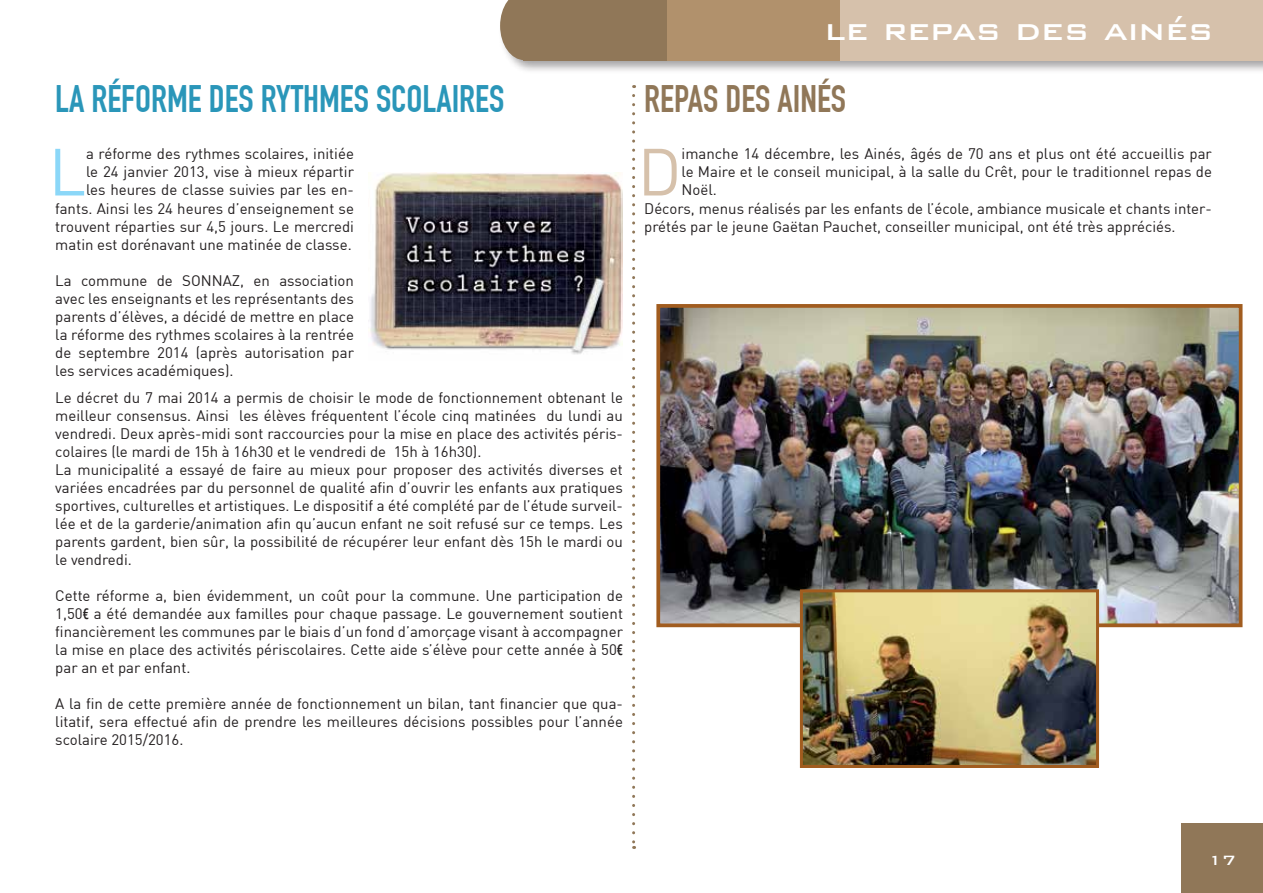
<style>
.page{position:relative;width:1263px;height:893px;background:#fff}
.page>*{position:absolute;margin:0;border:0;box-sizing:border-box;transform-origin:0 0}
.t1{font:65.55px "DIN";color:#8bd7f8}
.t2{font:65.55px "DIN";color:#d6c1ab}
.t3{font:37.5px "DIN Engschrift Std";color:#2a96b9}
.t4{font:500 37.5px "Bank Gothic BT";color:#fff}
.t5{font:37.5px "DIN Engschrift Std";color:#907758}
.t6{font:500 18px "Bank Gothic BT";color:#fff}
.t7{font:15px/18px "DIN";color:#231f20;text-align:justify}
.s1{font-family:"DIN Neuzeit Grotesk Std";font-weight:700;font-stretch:condensed}
</style>
<div class="page">
<div style="left:1181px;top:824px;width:82px;height:69px;background:#907758"></div>
<svg style="left:632px;top:95px;width:3px;height:754px"></svg>
<img style="left:370px;top:173px;width:253px;height:182px">
<div style="left:498px;top:0;width:765px;height:74px;background:#231f20;opacity:.41"></div>
<div style="left:524px;top:0;width:739px;height:60px;background:#907758"></div>
<div style="left:668px;top:0;width:595px;height:60px;background:#b1916c"></div>
<div style="left:840px;top:0;width:423px;height:60px;background:#d6c1ab"></div>
<svg style="left:500px;top:0;width:24px;height:60px"></svg>
<img style="left:661px;top:309px;width:576px;height:313px">
<div style="left:656px;top:304px;width:586px;height:323px;border:4px solid #a15c1f"></div>
<img style="left:804px;top:593px;width:291px;height:171px">
<div style="left:800px;top:589px;width:299px;height:179px;border:3px solid #a15c1f"></div>
<h2 class="t3" style="left:55px;top:77px;width:451px">LA RÉFORME DES RYTHMES SCOLAIRES</h2>
<p class="t7" style="left:55px;top:145px;width:300px;text-align:right">a réforme des rythmes scolaires, initiée<br>le 24 janvier 2013, vise à mieux répartir<br>les heures de classe suivies par les en&shy;fants. Ainsi les 24 heures d’enseignement se trouvent réparties sur 4,5 jours. Le mercredi matin est dorénavant une matinée de classe.</p>
<p class="t7" style="left:55px;top:271px;width:300px">La commune de SONNAZ, en association avec les enseignants et les représentants des parents d’élèves, a décidé de mettre en place la réforme des rythmes scolaires à la rentrée de septembre 2014 (après autorisation par les services académiques).</p>
<h1 class="t1" style="left:49px;top:131px;width:39px">L</h1>
<p class="t7" style="left:55px;top:388px;width:569px;text-align:left">Le décret du 7 mai 2014 a permis de choisir le mode de fonctionnement obtenant le meilleur consensus. Ainsi les élèves fréquentent l’école cinq matinées du lundi au vendredi. Deux après-midi sont raccourcies pour la mise en place des activités péris&shy;colaires (le mardi de 15h à 16h30 et le vendredi de 15h à 16h30).<br>La municipalité a essayé de faire au mieux pour proposer des activités diverses et variées encadrées par du personnel de qualité afin d’ouvrir les enfants aux pratiques sportives, culturelles et artistiques. Le dispositif a été complété par de l’étude surveil&shy;lée et de la garderie/animation afin qu’aucun enfant ne soit refusé sur ce temps. Les parents gardent, bien sûr, la possibilité de récupérer leur enfant dès 15h le mardi ou le vendredi.</p>
<p class="t7" style="left:55px;top:586px;width:569px">Cette réforme a, bien évidemment, un coût pour la commune. Une participation de 1,50<span class="s1">€</span> a été demandée aux familles pour chaque passage. Le gouvernement soutient financièrement les communes par le biais d’un fond d’amorçage visant à accompagner la mise en place des activités périscolaires. Cette aide s’élève pour cette année à 50<span class="s1">€ </span>par an et par enfant.</p>
<p class="t7" style="left:55px;top:694px;width:569px">A la fin de cette première année de fonctionnement un bilan, tant financier que qua&shy;litatif, sera effectué afin de prendre les meilleures décisions possibles pour l’année scolaire 2015/2016.</p>
<h2 class="t4" style="left:825px;top:9px;width:389px">le repas des ainés</h2>
<h2 class="t5" style="left:644px;top:77px;width:31px">REPAS</h2>
<h2 class="t5" style="left:725px;top:77px;width:120px">DES AINÉS</h2>
<h1 class="t2" style="left:637px;top:131px;width:46px">D</h1>
<p class="t7" style="left:682px;top:145px;width:532px">imanche 14 décembre, les Ainés, âgés de 70 ans et plus ont été accueillis par</p>
<p class="t7" style="left:682px;top:163px;width:532px">le Maire et le conseil municipal, à la salle du Crêt, pour le traditionnel repas de</p>
<p class="t7" style="left:682px;top:181px;width:37px">Noël.</p>
<p class="t7" style="left:644px;top:199px;width:569px">Décors, menus réalisés par les enfants de l’école, ambiance musicale et chants inter-</p>
<p class="t7" style="left:644px;top:217px;width:533px">prétés par le jeune Gaëtan Pauchet, conseiller municipal, ont été très appréciés.</p>
<p class="t6" style="left:1208px;top:851px;width:29px">17</p>
</div>
